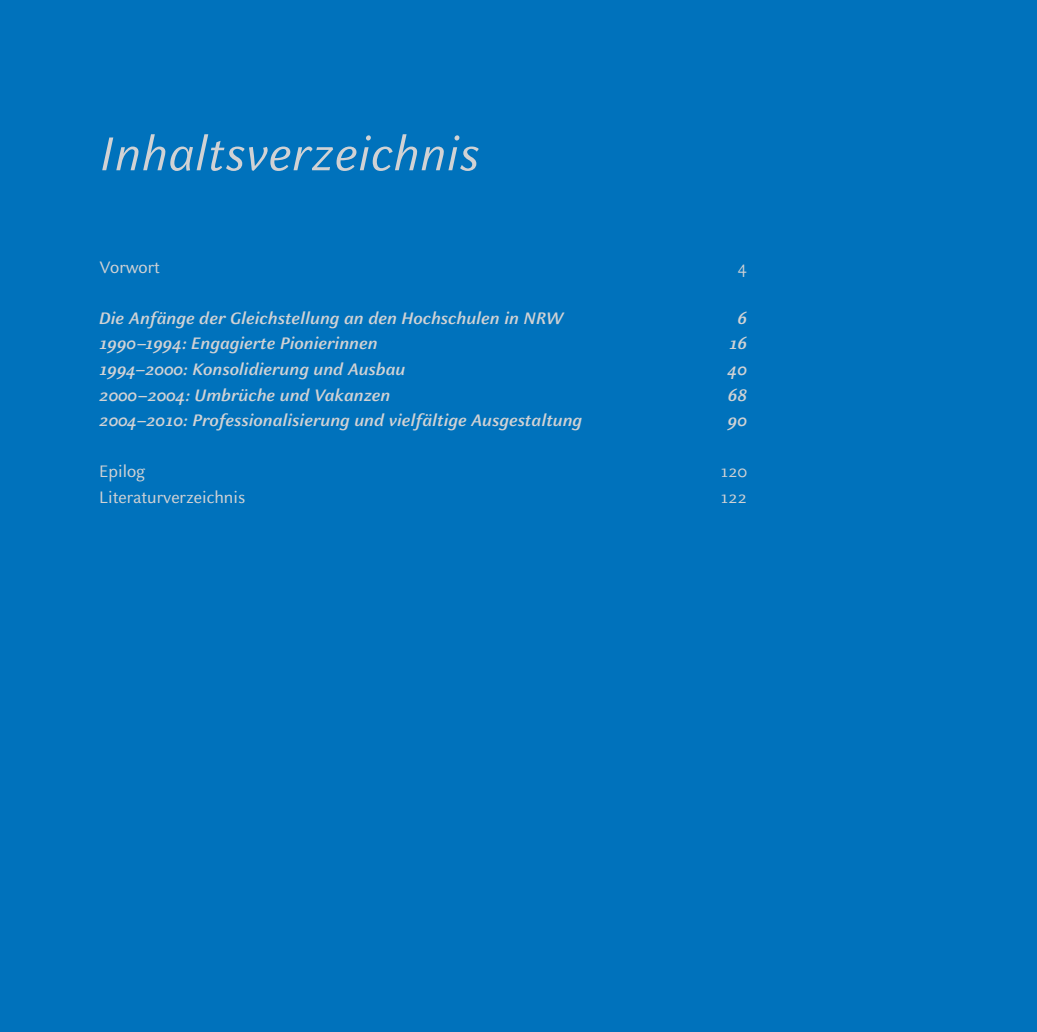
<style>
.page{position:relative;width:1037px;height:1032px;background:#0072bc}
.page>*{position:absolute;margin:0;border:0;box-sizing:border-box;transform-origin:0 0}
.t1{font:italic 52.5px "Celeste Sans Pro";letter-spacing:.005em;color:#d1d2d4}
.t2{font:italic 700 18.38px "Celeste Sans Pro";color:#d1d2d4}
.t3{font:18.38px "Celeste Sans Pro";color:#d1d2d4}
</style>
<div class="page">
<h1 class="t1" style="left:99px;top:120px;width:382px">Inhaltsverzeichnis</h1>
<p class="t3" style="left:99px;top:255px;width:62px">Vorwort</p>
<p class="t3" style="left:738px;top:255px;width:11px">4</p>
<p class="t2" style="left:99px;top:306px;width:466px">Die Anfänge der Gleichstellung an den Hochschulen in NRW</p>
<p class="t2" style="left:737px;top:306px;width:11px">6</p>
<p class="t2" style="left:99px;top:332px;width:280px">1990–1994: Engagierte Pionierinnen</p>
<p class="t2" style="left:729px;top:332px;width:19px">16</p>
<p class="t2" style="left:99px;top:358px;width:308px">1994–2000: Konsolidierung und Ausbau</p>
<p class="t2" style="left:728px;top:358px;width:20px">40</p>
<p class="t2" style="left:99px;top:383px;width:293px">2000–2004: Umbrüche und Vakanzen</p>
<p class="t2" style="left:728px;top:383px;width:20px">68</p>
<p class="t2" style="left:99px;top:409px;width:484px">2004–2010: Professionalisierung und vielfältige Ausgestaltung</p>
<p class="t2" style="left:728px;top:409px;width:20px">90</p>
<p class="t3" style="left:99px;top:460px;width:48px">Epilog</p>
<p class="t3" style="left:720px;top:460px;width:28px">120</p>
<p class="t3" style="left:99px;top:486px;width:148px">Literaturverzeichnis</p>
<p class="t3" style="left:720px;top:486px;width:28px">122</p>
</div>
